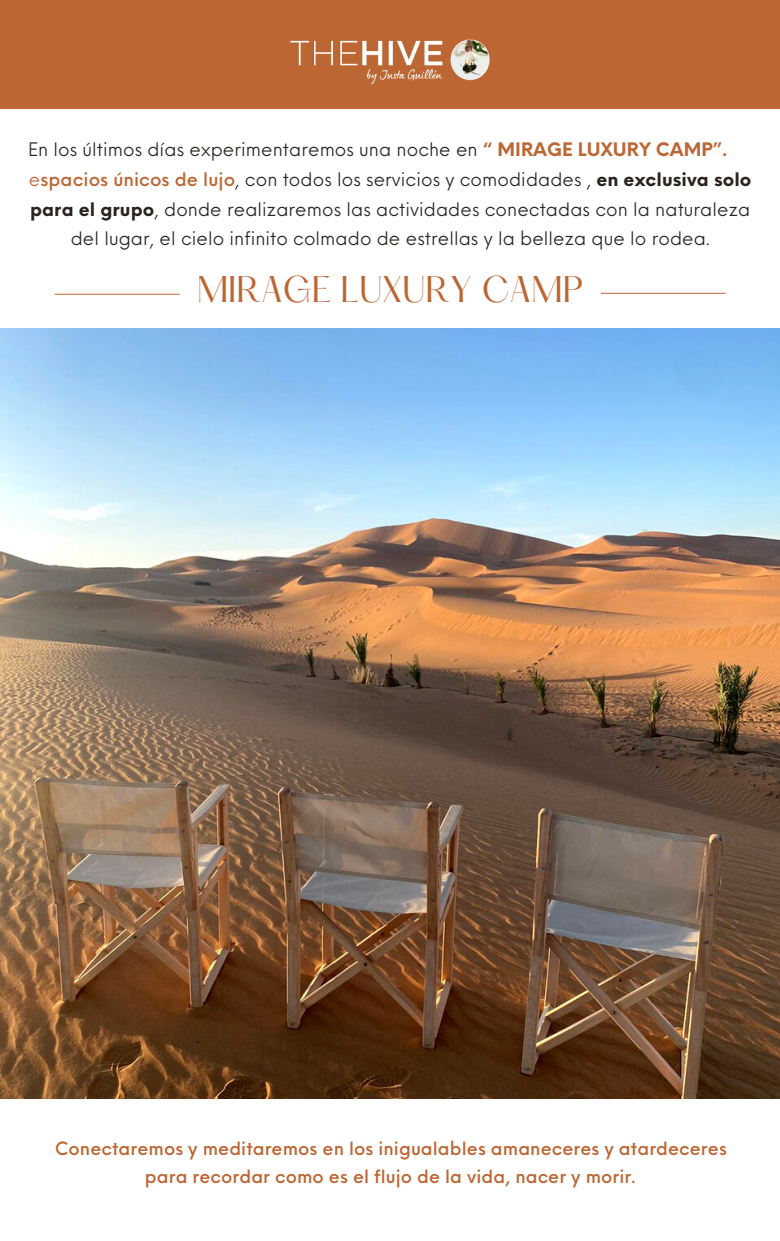
<style>
.page{position:relative;width:780px;height:1241px;background:#fff}
.page>*{position:absolute;margin:0;border:0;box-sizing:border-box;transform-origin:0 0}
.t1{font:32.38px "Hatton";color:#bc6633}
.t2{font:18.12px/29.5px "Neue Einstellung";letter-spacing:.005em;color:#29241f;text-align:center}
.t3{font:500 17.88px "Neue Einstellung";letter-spacing:.005em;color:#bc6633}
.s1{font-weight:700;color:#bc6633}
.s2{color:#bc6633}
.s3{font-weight:500;color:#bc6633}
.s4{font-weight:700}
</style>
<div class="page">
<div style="left:0;top:0;width:779px;height:109px;background:#bc6633"></div>
<img style="left:290px;top:39px;width:200px;height:45px">
<img style="left:0;top:329px;width:779px;height:769px">
<hr style="left:55px;top:294px;width:124px;height:1px;background:#bc6633">
<hr style="left:600px;top:293px;width:125px;height:1px;background:#bc6633">
<p class="t2" style="left:28px;top:133px;width:700px">En los últimos días experimentaremos una noche en <span class="s1">“ MIRAGE LUXURY CAMP”.</span></p>
<p class="t2" style="left:29px;top:163px;width:723px"><span class="s2">e</span><span class="s3">spacios únicos de lujo</span>, con todos los servicios y comodidades , <span class="s4">en exclusiva solo para el grupo</span>, donde realizaremos las actividades conectadas con la naturaleza del lugar, el cielo infinito colmado de estrellas y la belleza que lo rodea.</p>
<p class="t1" style="left:197px;top:274px;width:387px">MIRAGE LUXURY CAMP</p>
<p class="t3" style="left:55px;top:1132px;width:673px">Conectaremos y meditaremos en los inigualables amaneceres y atardeceres</p>
<p class="t3" style="left:145px;top:1160px;width:491px">para recordar como es el flujo de la vida, nacer y morir.</p>
</div>
